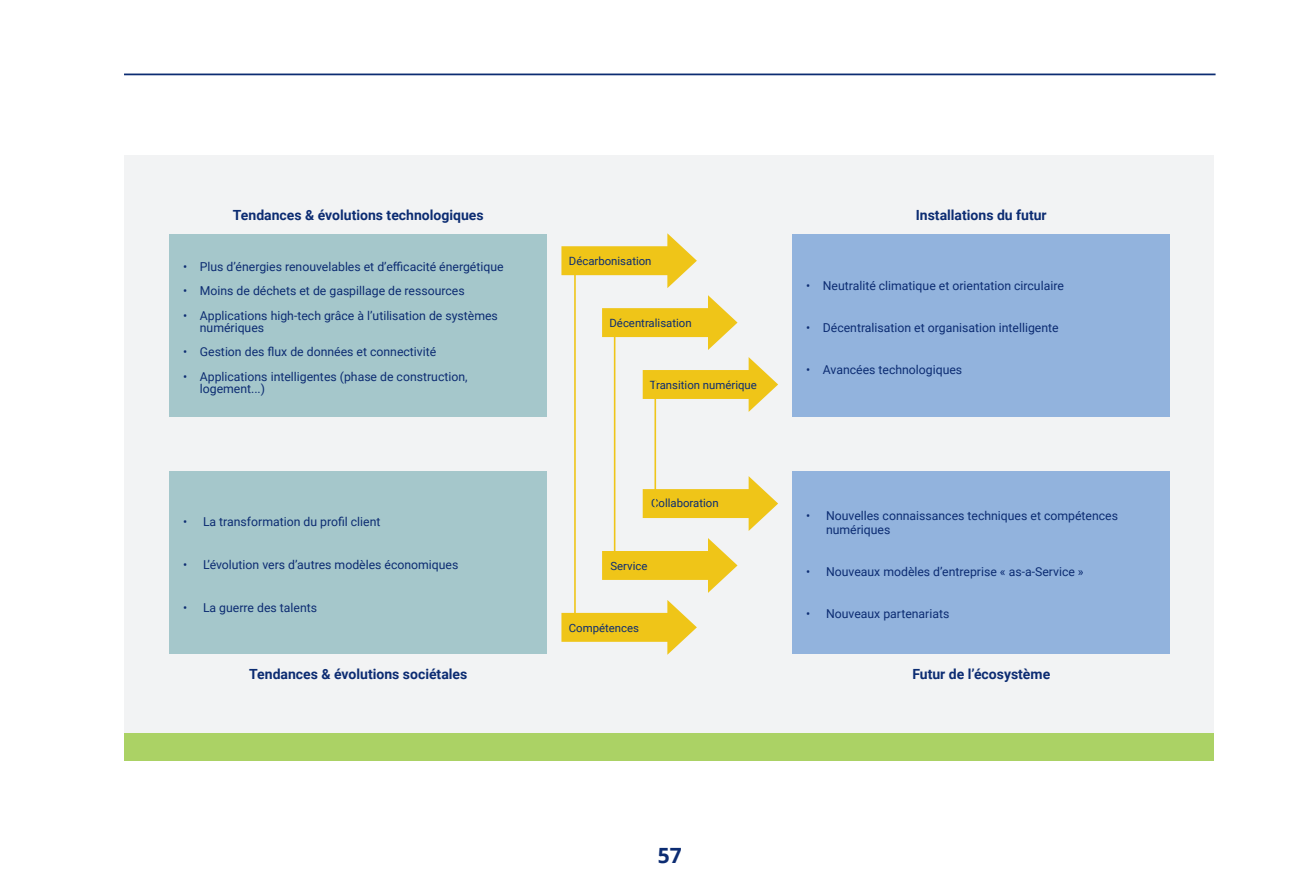
<style>
.page{position:relative;width:1290px;height:893px;background:#fff}
.page>*{position:absolute;margin:0;border:0;box-sizing:border-box;transform-origin:0 0}
.t1{font:700 21px "Open Sans";color:#0c2c72}
.Titel_niveau_1{font:700 14px "Roboto";color:#0c2c72}
.t2{font:12.25px/12.2px "Roboto";color:#0c2c72}
.Titel_niveau_1-2{font:11.38px "Roboto";color:#0c2c72}
</style>
<div class="page">
<hr style="left:124px;top:74px;width:1091px;height:1px;background:#0c2c72">
<div style="left:124px;top:155px;width:1089px;height:606px;background:#f2f3f4"></div>
<div style="left:124px;top:733px;width:1089px;height:28px;background:#abd265"></div>
<div style="left:169px;top:234px;width:378px;height:183px;background:#a5c7cb"></div>
<div style="left:792px;top:234px;width:378px;height:183px;background:#92b3dd"></div>
<div style="left:169px;top:471px;width:378px;height:183px;background:#a5c7cb"></div>
<div style="left:792px;top:471px;width:378px;height:183px;background:#92b3dd"></div>
<div style="left:561px;top:246px;width:118px;height:29px;background:#efc518"></div>
<svg style="left:667px;top:233px;width:30px;height:55px"></svg>
<div style="left:561px;top:613px;width:118px;height:29px;background:#efc518"></div>
<svg style="left:667px;top:600px;width:30px;height:55px"></svg>
<div style="left:602px;top:308px;width:117px;height:29px;background:#efc518"></div>
<svg style="left:708px;top:295px;width:29px;height:55px"></svg>
<div style="left:602px;top:551px;width:117px;height:29px;background:#efc518"></div>
<svg style="left:708px;top:538px;width:29px;height:55px"></svg>
<div style="left:643px;top:370px;width:117px;height:29px;background:#efc518"></div>
<svg style="left:749px;top:357px;width:29px;height:55px"></svg>
<div style="left:643px;top:489px;width:117px;height:29px;background:#efc518"></div>
<svg style="left:749px;top:476px;width:29px;height:55px"></svg>
<hr style="left:574px;top:273px;width:2px;height:344px;background:#efc518">
<hr style="left:614px;top:337px;width:1px;height:214px;background:#efc518">
<hr style="left:654px;top:381px;width:2px;height:126px;background:#efc518">
<p class="Titel_niveau_1" style="left:233px;top:205px;width:252px">Tendances &amp; évolutions technologiques</p>
<p class="Titel_niveau_1" style="left:916px;top:205px;width:132px">Installations du futur</p>
<p class="t2" style="left:183px;top:260px;width:322px">• Plus d’énergies renouvelables et d’efficacité énergétique</p>
<p class="t2" style="left:183px;top:284px;width:283px">• Moins de déchets et de gaspillage de ressources</p>
<p class="t2" style="left:200px;top:309px;width:300px;text-indent:-17px">• Applications high-tech grâce à l’utilisation de systèmes numériques</p>
<p class="t2" style="left:183px;top:346px;width:255px">• Gestion des flux de données et connectivité</p>
<p class="t2" style="left:200px;top:370px;width:269px;text-indent:-17px">• Applications intelligentes (phase de construction, logement...)</p>
<p class="t2" style="left:183px;top:515px;width:199px">• La transformation du profil client</p>
<p class="t2" style="left:183px;top:558px;width:277px">• L’évolution vers d’autres modèles économiques</p>
<p class="t2" style="left:183px;top:601px;width:135px">• La guerre des talents</p>
<p class="Titel_niveau_1-2" style="left:569px;top:253px;width:84px">Décarbonisation</p>
<p class="Titel_niveau_1-2" style="left:609px;top:315px;width:84px">Décentralisation</p>
<p class="Titel_niveau_1-2" style="left:650px;top:377px;width:109px">Transition numérique</p>
<p class="Titel_niveau_1-2" style="left:651px;top:495px;width:69px">Collaboration</p>
<p class="Titel_niveau_1-2" style="left:610px;top:558px;width:38px">Service</p>
<p class="Titel_niveau_1-2" style="left:569px;top:620px;width:72px">Compétences</p>
<p class="t2" style="left:806px;top:279px;width:259px">• Neutralité climatique et orientation circulaire</p>
<p class="t2" style="left:806px;top:321px;width:254px">• Décentralisation et organisation intelligente</p>
<p class="t2" style="left:806px;top:363px;width:158px">• Avancées technologiques</p>
<p class="t2" style="left:826px;top:508px;width:293px;line-height:14px;text-indent:-20px">• Nouvelles connaissances techniques et compétences numériques</p>
<p class="t2" style="left:806px;top:565px;width:279px">• Nouveaux modèles d’entreprise « as-a-Service »</p>
<p class="t2" style="left:806px;top:607px;width:145px">• Nouveaux partenariats</p>
<p class="Titel_niveau_1" style="left:249px;top:664px;width:220px">Tendances &amp; évolutions sociétales</p>
<p class="Titel_niveau_1" style="left:912px;top:664px;width:139px">Futur de l’écosystème</p>
<h1 class="t1" style="left:658px;top:841px;width:25px">57</h1>
</div>
